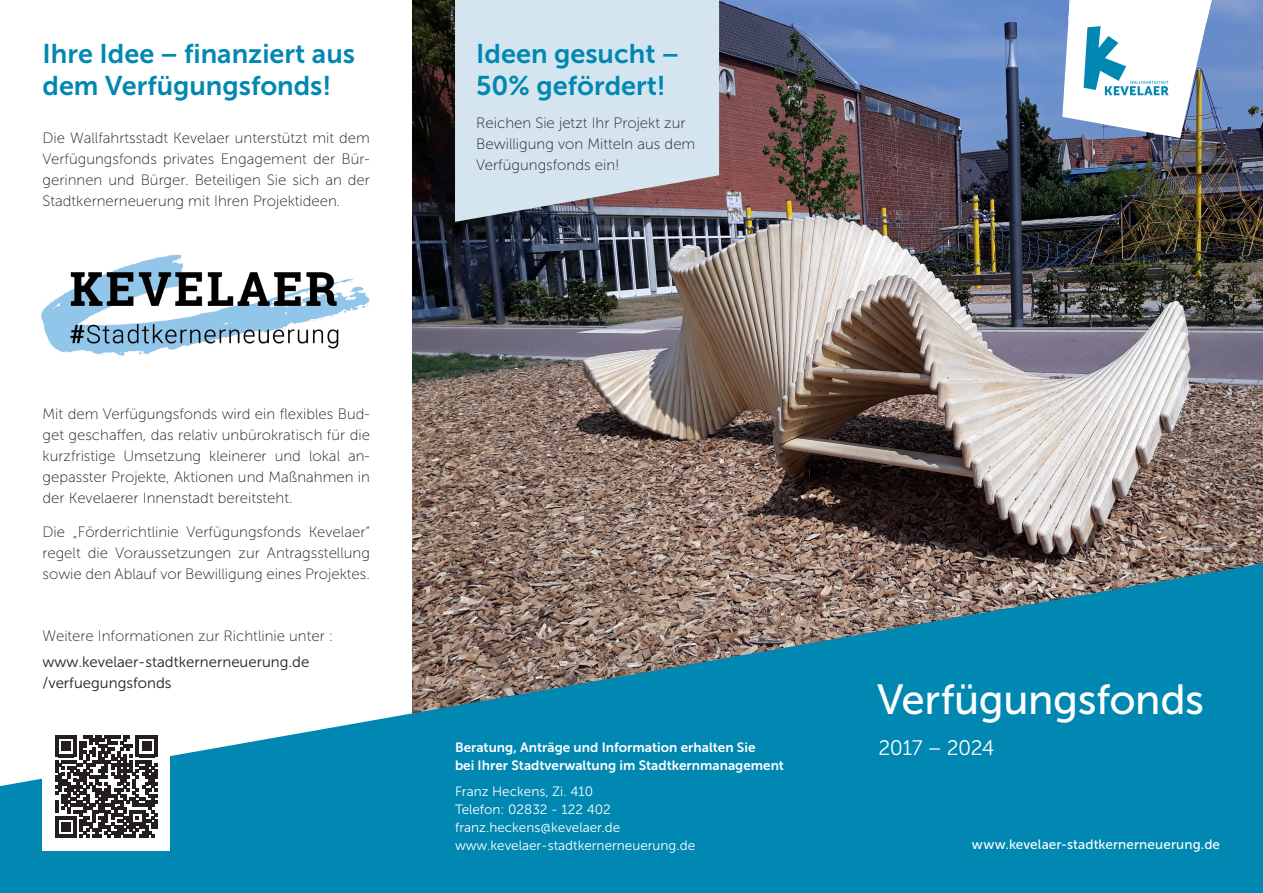
<style>
.page{position:relative;width:1263px;height:893px;background:#fff}
.page>*{position:absolute;margin:0;border:0;box-sizing:border-box;transform-origin:0 0}
.t1{font:42px "Museo Sans 500";letter-spacing:-.01em;color:#fff}
.t2{font:27px/32.4px "Museo Sans 700";color:#0087b2}
.t3{font:21px "Museo Sans 300";letter-spacing:-.025em;color:#fff}
.t4{font:15px/21px "Museo Sans 100";color:#231f20;text-align:justify}
.t5{font:15px/21px "Museo Sans 300";color:#231f20}
.t6{font:13.5px/18px "Museo Sans 300";color:#fff}
.t7{font:13.5px/18px "Museo Sans 700";color:#fff}
.t8{font:13.5px "Museo Sans 500";letter-spacing:.01em;color:#fff}
</style>
<div class="page">
<img style="left:412px;top:0;width:851px;height:563px">
<svg style="left:0;top:563px;width:1263px;height:330px;fill:#0087b2"></svg>
<svg style="left:1062px;top:0;width:150px;height:140px"></svg>
<div style="left:43px;top:723px;width:127px;height:127px;background:#fff"></div>
<svg style="left:55px;top:735px;width:103px;height:103px"></svg>
<img style="left:41px;top:254px;width:329px;height:105px">
<svg style="left:455px;top:0;width:264px;height:222px;background:#c9d5df"></svg>
<h2 class="t2" style="left:43px;top:37px;width:314px">Ihre Idee − finanziert aus dem Verfügungsfonds!</h2>
<p class="t4" style="left:43px;top:127px;width:329px">Die Wallfahrtsstadt Kevelaer unterstützt mit dem Verfügungsfonds privates Engagement der Bür&shy;gerinnen und Bürger. Beteiligen Sie sich an der Stadtkernerneuerung mit Ihren Projektideen.</p>
<p class="t4" style="left:43px;top:403px;width:329px">Mit dem Verfügungsfonds wird ein flexibles Bud&shy;get geschaffen, das relativ unbürokratisch für die kurzfristige Umsetzung kleinerer und lokal an&shy;gepasster Projekte, Aktionen und Maßnahmen in der Kevelaerer Innenstadt bereitsteht.</p>
<p class="t4" style="left:43px;top:521px;width:329px">Die „Förderrichtlinie Verfügungsfonds Kevelaer“ regelt die Voraussetzungen zur Antragsstellung sowie den Ablauf vor Bewilligung eines Projektes.</p>
<p class="t4" style="left:43px;top:626px;width:292px">Weitere Informationen zur Richtlinie unter :</p>
<p class="t5" style="left:43px;top:651px;width:268px">www.kevelaer-stadtkernerneuerung.de /verfuegungsfonds</p>
<h2 class="t2" style="left:476px;top:37px;width:204px">Ideen gesucht −<br>50% gefördert!</h2>
<p class="t4" style="left:476px;top:113px;width:221px;text-align:left">Reichen Sie jetzt Ihr Projekt zur<br>Bewilligung von Mitteln aus dem<br>Verfügungsfonds ein!</p>
<p class="t7" style="left:455px;top:738px;width:330px">Beratung, Anträge und Information erhalten Sie<br>bei Ihrer Stadtverwaltung im Stadtkernmanagement</p>
<p class="t6" style="left:455px;top:783px;width:242px">Franz Heckens, Zi. 410<br>Telefon: 02832 - 122 402 franz.heckens@kevelaer.de www.kevelaer-stadtkernerneuerung.de</p>
<h1 class="t1" style="left:877px;top:676px;width:328px">Verfügungsfonds</h1>
<h3 class="t3" style="left:878px;top:736px;width:117px">2017 − 2024</h3>
<p class="t8" style="left:972px;top:837px;width:250px">www.kevelaer-stadtkernerneuerung.de</p>
</div>
